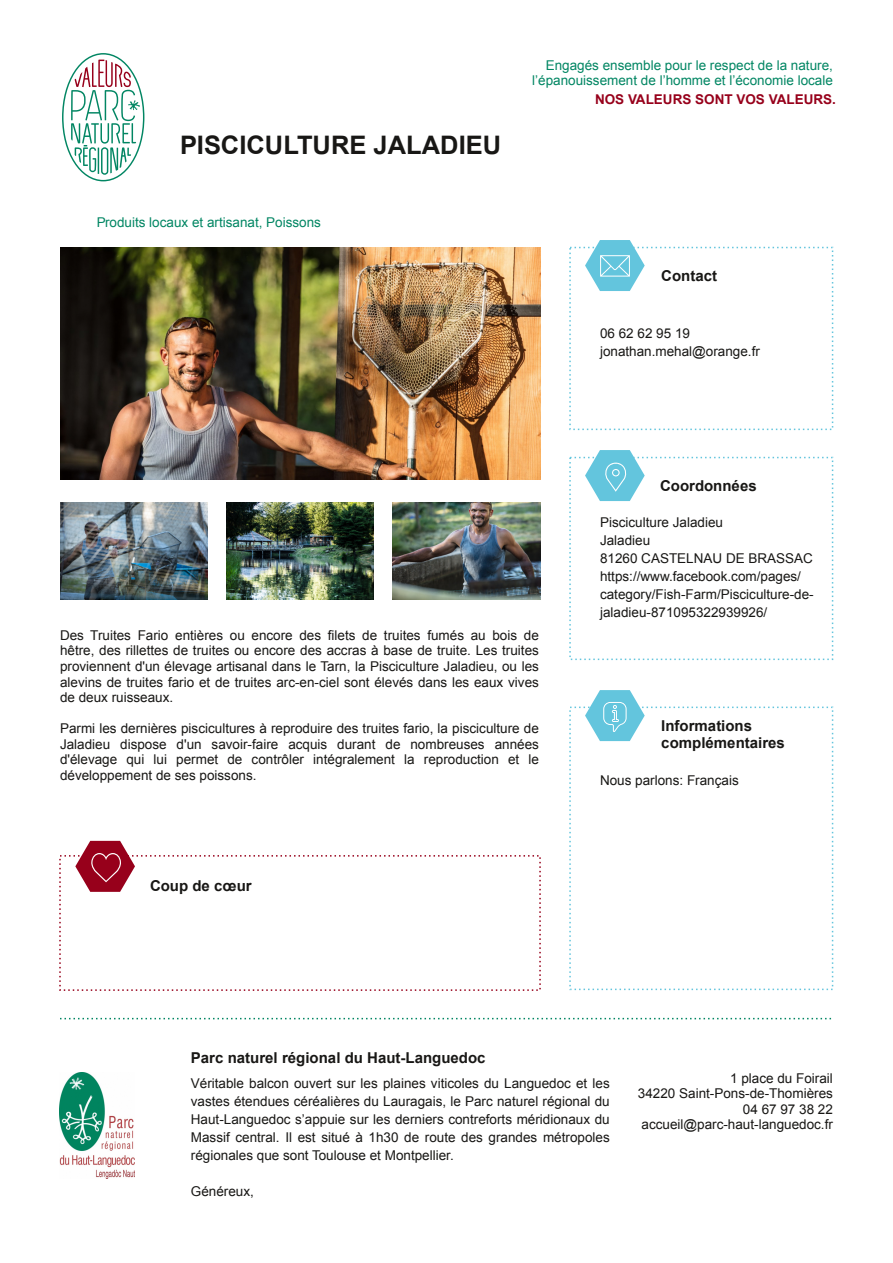
<style>
.page{position:relative;width:893px;height:1263px;background:#fff}
.page>*{position:absolute;margin:0;border:0;box-sizing:border-box;transform-origin:0 0}
.t1{font:700 25.5px "Arial";color:#181715}
.t2{font:700 15px/17.2px "Arial";color:#181715}
.t3{font:13.5px/15.5px "Arial";color:#181715;text-align:justify}
.t4{font:13.5px/15.5px "Arial";color:#028663;text-align:right}
.t5{font:700 13.5px "Arial";color:#97001b}
</style>
<div class="page">
<img style="left:59px;top:1072px;width:76px;height:106px">
<svg style="left:60px;top:1018px;width:772px;height:1px"></svg>
<svg style="left:585px;top:690px;width:60px;height:51px"></svg>
<svg style="left:585px;top:450px;width:60px;height:51px"></svg>
<svg style="left:585px;top:240px;width:60px;height:51px"></svg>
<svg style="left:75px;top:841px;width:60px;height:51px"></svg>
<img style="left:393px;top:502px;width:147px;height:98px">
<img style="left:226px;top:502px;width:148px;height:98px">
<img style="left:60px;top:502px;width:147px;height:98px">
<img style="left:60px;top:248px;width:480px;height:232px">
<svg style="left:62px;top:53px;width:83px;height:129px"></svg>
<p class="t4" style="left:532px;top:57px;width:302px">Engagés ensemble pour le respect de la nature, l’épanouissement de l’homme et l’économie locale</p>
<h1 class="t1" style="left:180px;top:131px;width:323px">PISCICULTURE JALADIEU</h1>
<p class="t4" style="left:96px;top:215px;width:226px">Produits locaux et artisanat, Poissons</p>
<p class="t3" style="left:60px;top:627px;width:480px">Des Truites Fario entières ou encore des filets de truites fumés au bois de hêtre, des rillettes de truites ou encore des accras à base de truite. Les truites proviennent d'un élevage artisanal dans le Tarn, la Pisciculture Jaladieu, ou les alevins de truites fario et de truites arc-en-ciel sont élevés dans les eaux vives de deux ruisseaux.</p>
<p class="t3" style="left:60px;top:721px;width:480px">Parmi les dernières piscicultures à reproduire des truites fario, la pisciculture de Jaladieu dispose d'un savoir-faire acquis durant de nombreuses années d'élevage qui lui permet de contrôler intégralement la reproduction et le développement de ses poissons.</p>
<p class="t2" style="left:150px;top:877px;width:103px">Coup de cœur</p>
<p class="t5" style="left:595px;top:92px;width:242px">NOS VALEURS SONT VOS VALEURS.</p>
<p class="t2" style="left:661px;top:267px;width:57px">Contact</p>
<p class="t3" style="left:600px;top:324px;width:161px;line-height:18px">06 62 62 95 19 jonathan.mehal@orange.fr</p>
<p class="t2" style="left:660px;top:477px;width:98px">Coordonnées</p>
<p class="t3" style="left:600px;top:513px;width:215px;line-height:18px;text-align:left">Pisciculture Jaladieu<br>Jaladieu<br>81260 CASTELNAU DE BRASSAC https://www.facebook.com/pages/ category/Fish-Farm/Pisciculture-de&shy;jaladieu-871095322939926/</p>
<p class="t2" style="left:661px;top:717px;width:125px">Informations complémentaires</p>
<p class="t3" style="left:600px;top:772px;width:140px">Nous parlons: Français</p>
<p class="t2" style="left:191px;top:1049px;width:296px">Parc naturel régional du Haut-Languedoc</p>
<p class="t3" style="left:191px;top:1074px;width:420px;line-height:18px">Véritable balcon ouvert sur les plaines viticoles du Languedoc et les vastes étendues céréalières du Lauragais, le Parc naturel régional du Haut-Languedoc s’appuie sur les derniers contreforts méridionaux du Massif central. Il est situé à 1h30 de route des grandes métropoles régionales que sont Toulouse et Montpellier.</p>
<p class="t3" style="left:191px;top:1183px;width:64px">Généreux,</p>
<p class="t3" style="left:638px;top:1070px;width:197px;text-align:right">1 place du Foirail<br>34220 Saint-Pons-de-Thomières<br>04 67 97 38 22 accueil@parc-haut-languedoc.fr</p>
</div>
